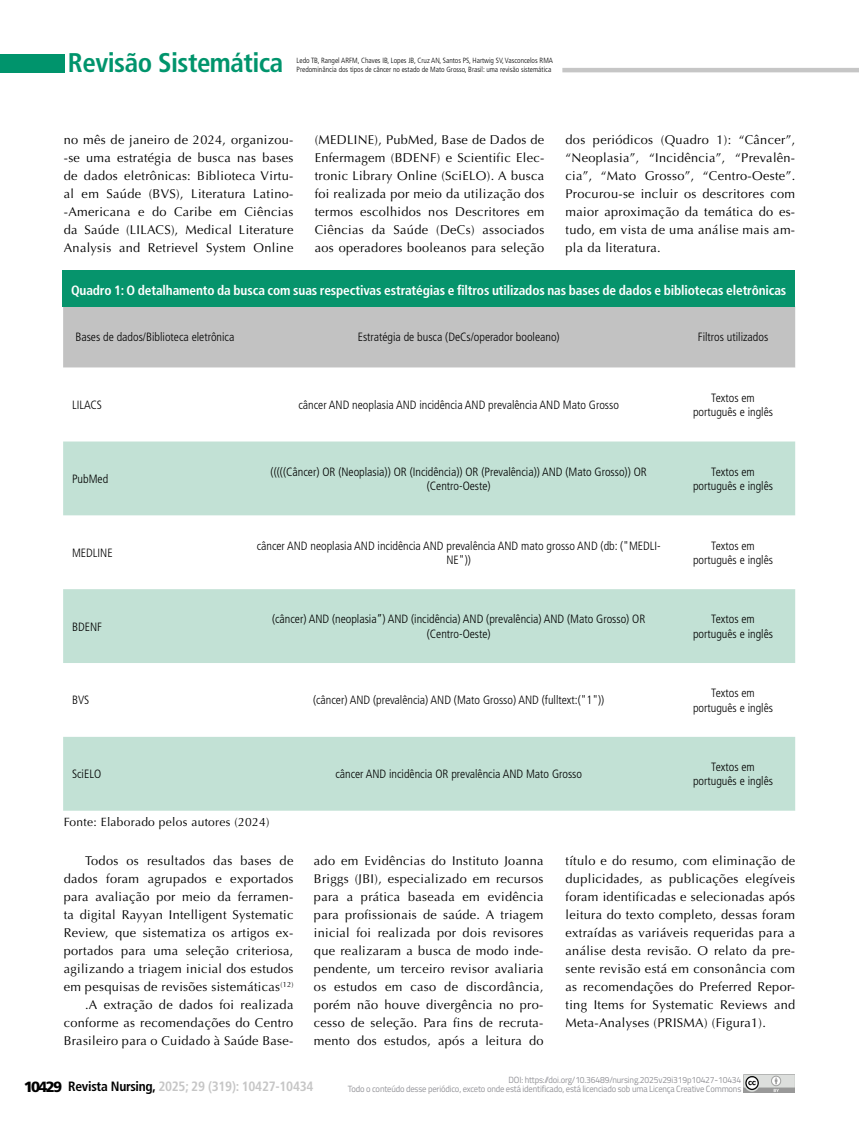
<style>
.page{position:relative;width:859px;height:1132px;background:#fff}
.page>*{position:absolute;margin:0;border:0;box-sizing:border-box;transform-origin:0 0}
.t1{font:700 condensed 27px "Frutiger LT Std";letter-spacing:-.02em;color:#00946c}
.t2{font:700 condensed 13.5px "Frutiger LT Std";letter-spacing:-.01em;color:#fff}
.t3{font:700 condensed 13.5px "Frutiger LT Std";letter-spacing:-.02em;color:#c6c6c6}
.t4{font:12.75px/18px "Optima LT Std";letter-spacing:.025em;color:#000;text-align:justify}
.t5{font:300 condensed 12px/14.4px "Frutiger LT Std";color:#000;text-align:center}
.t6{font:12px "Optima LT Std";letter-spacing:.025em;color:#000}
.t7{font:9px/9.4px "Titillium";letter-spacing:-.02em;color:#939398;text-align:right;scale:.95 1}
.t8{font:300 condensed 7.5px/9px "Frutiger LT Std";color:#000}
.s1{font-weight:900;font-stretch:normal;font-size:14.85px;color:#000}
.s2{color:#000}
</style>
<div class="page">
<div style="left:0;top:54px;width:65px;height:18px;background:#00946c"></div>
<hr style="left:562px;top:68px;width:297px;height:4px;background:#c6c6c6">
<img style="left:743px;top:1074px;width:52px;height:17px">
<div style="left:63px;top:306px;width:732px;height:61px;background:#c2c2c2"></div>
<svg style="left:63px;top:441px;width:732px;height:369px;fill:#c2e1d5"></svg>
<div style="left:63px;top:270px;width:732px;height:36px;background:#06946c"></div>
<h1 class="t1" style="left:68px;top:47px;width:217px">Revisão Sistemática</h1>
<p class="t8" style="left:297px;top:56px;width:258px">Ledo TB, Rangel ARFM, Chaves IB, Lopes JB, Cruz AN, Santos PS, Hartwig SV, Vasconcelos RMA<br>Predominância dos tipos de câncer no estado de Mato Grosso, Brasil: uma revisão sistemática</p>
<p class="t4" style="left:64px;top:131px;width:231px">no mês de janeiro de 2024, organizou--se uma estratégia de busca nas bases de dados eletrônicas: Biblioteca Virtu&shy;al em Saúde (BVS), Literatura Latino--Americana e do Caribe em Ciências da Saúde (LILACS), Medical Literature Analysis and Retrievel System Online</p>
<p class="t4" style="left:315px;top:131px;width:231px">(MEDLINE), PubMed, Base de Dados de Enfermagem (BDENF) e Scientific Elec&shy;tronic Library Online (SciELO). A busca foi realizada por meio da utilização dos termos escolhidos nos Descritores em Ciências da Saúde (DeCs) associados aos operadores booleanos para seleção</p>
<p class="t4" style="left:566px;top:131px;width:231px">dos periódicos (Quadro 1): “Câncer”, “Neoplasia”, “Incidência”, “Prevalên&shy;cia”, “Mato Grosso”, “Centro-Oeste”.<br>Procurou-se incluir os descritores com maior aproximação da temática do es&shy;tudo, em vista de uma análise mais am&shy;pla da literatura.</p>
<p class="t2" style="left:71px;top:282px;width:717px">Quadro 1: O detalhamento da busca com suas respectivas estratégias e filtros utilizados nas bases de dados e bibliotecas eletrônicas</p>
<p class="t5" style="left:75px;top:330px;width:160px">Bases de dados/Biblioteca eletrônica</p>
<p class="t5" style="left:358px;top:330px;width:204px">Estratégia de busca (DeCs/operador booleano)</p>
<p class="t5" style="left:698px;top:330px;width:72px">Filtros utilizados</p>
<p class="t5" style="left:72px;top:398px;width:32px">LILACS</p>
<p class="t5" style="left:298px;top:398px;width:322px">câncer AND neoplasia AND incidência AND prevalência AND Mato Grosso</p>
<p class="t5" style="left:693px;top:390px;width:82px">Textos em português e inglês</p>
<p class="t5" style="left:72px;top:471px;width:38px">PubMed</p>
<p class="t5" style="left:271px;top:464px;width:378px">(((((Câncer) OR (Neoplasia)) OR (Incidência)) OR (Prevalência)) AND (Mato Grosso)) OR (Centro-Oeste)</p>
<p class="t5" style="left:693px;top:464px;width:82px">Textos em português e inglês</p>
<p class="t5" style="left:72px;top:545px;width:42px">MEDLINE</p>
<p class="t5" style="left:257px;top:538px;width:406px">câncer AND neoplasia AND incidência AND prevalência AND mato grosso AND (db: ("MEDLI-<br>NE"))</p>
<p class="t5" style="left:693px;top:538px;width:82px">Textos em português e inglês</p>
<p class="t5" style="left:72px;top:619px;width:31px">BDENF</p>
<p class="t5" style="left:272px;top:612px;width:375px">(câncer) AND (neoplasia”) AND (incidência) AND (prevalência) AND (Mato Grosso) OR (Centro-Oeste)</p>
<p class="t5" style="left:693px;top:612px;width:82px">Textos em português e inglês</p>
<p class="t5" style="left:72px;top:693px;width:19px">BVS</p>
<p class="t5" style="left:313px;top:693px;width:293px">(câncer) AND (prevalência) AND (Mato Grosso) AND (fulltext:("1"))</p>
<p class="t5" style="left:693px;top:685px;width:82px">Textos em português e inglês</p>
<p class="t5" style="left:72px;top:766px;width:31px">SciELO</p>
<p class="t5" style="left:335px;top:766px;width:248px">câncer AND incidência OR prevalência AND Mato Grosso</p>
<p class="t5" style="left:693px;top:759px;width:82px">Textos em português e inglês</p>
<p class="t6" style="left:64px;top:814px;width:207px">Fonte: Elaborado pelos autores (2024)</p>
<p class="t4" style="left:64px;top:851px;width:231px;text-align:right">Todos os resultados das bases de dados foram agrupados e exportados para avaliação por meio da ferramen&shy;ta digital Rayyan Intelligent Systematic Review, que sistematiza os artigos ex&shy;portados para uma seleção criteriosa, agilizando a triagem inicial dos estudos em pesquisas de revisões sistemáticas<sup>(12) </sup>.A extração de dados foi realizada conforme as recomendações do Centro Brasileiro para o Cuidado à Saúde Base-</p>
<p class="t4" style="left:314px;top:851px;width:231px">ado em Evidências do Instituto Joanna Briggs (JBI), especializado em recursos para a prática baseada em evidência para profissionais de saúde. A triagem inicial foi realizada por dois revisores que realizaram a busca de modo inde&shy;pendente, um terceiro revisor avaliaria os estudos em caso de discordância, porém não houve divergência no pro&shy;cesso de seleção. Para fins de recruta&shy;mento dos estudos, após a leitura do</p>
<p class="t4" style="left:566px;top:851px;width:231px">título e do resumo, com eliminação de duplicidades, as publicações elegíveis foram identificadas e selecionadas após leitura do texto completo, dessas foram extraídas as variáveis requeridas para a análise desta revisão. O relato da pre&shy;sente revisão está em consonância com as recomendações do Preferred Repor&shy;ting Items for Systematic Reviews and Meta-Analyses (PRISMA) (Figura1).</p>
<p class="t3" style="left:24px;top:1077px;width:291px"><span class="s1">10429</span> <span class="s2">Revista Nursing,</span> 2025; 29 (319): 10427-10434</p>
<p class="t7" style="left:348px;top:1074px;width:416px">DOI: https://doi.org/10.36489/nursing.2025v29i319p10427-10434<br>Todo o conteúdo desse periódico, exceto onde está identificado, está licenciado sob uma Licença Creative Commons</p>
</div>
